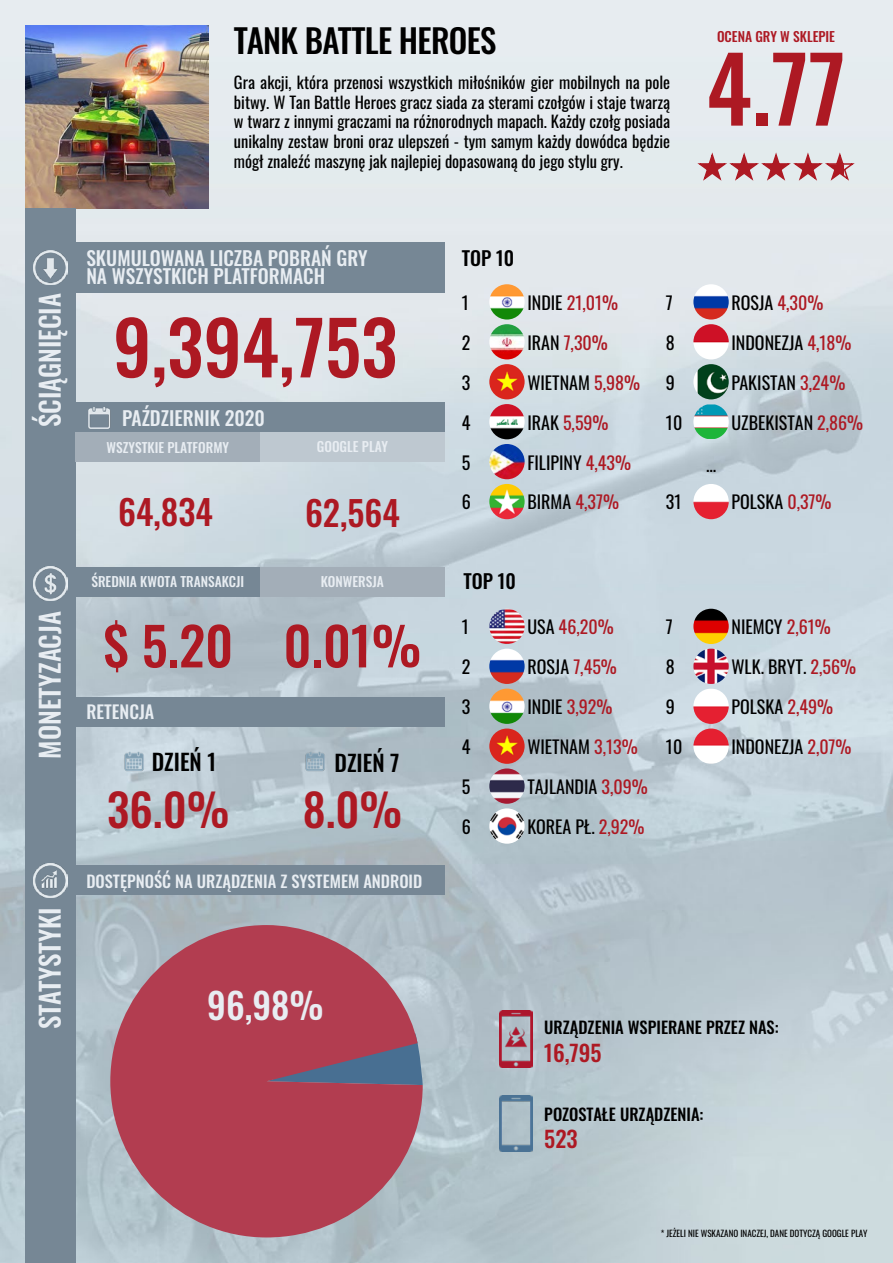
<style>
.page{position:relative;width:893px;height:1263px;background:#fff}
.page>*{position:absolute;margin:0;border:0;box-sizing:border-box;transform-origin:0 0}
.t1{font:500 90px "Oswald";color:#ad1923}
.t2{font:500 73.5px "Oswald";color:#ad1923}
.t3{font:500 52.5px "Oswald";color:#ad1923}
.t4{font:500 45px "Oswald";color:#ad1923}
.t5{font:500 36px "Oswald";color:#e8edf2}
.t6{font:500 34.5px "Oswald";color:#ad1923}
.t7{font:500 33px "Oswald";letter-spacing:-.02em;color:#000}
.t8{font:500 27px "Oswald";color:#e8edf2}
.t9{font:500 22.5px "Oswald";color:#000}
.t10{font:500 22.5px "Oswald";color:#ad1923}
.t11{font:500 19.5px/18.6px "Oswald";color:#e8edf2}
.t12{font:500 19.5px "Oswald";color:#000}
.t13{font:18px "Oswald";color:#000}
.t14{font:18px "Oswald";color:#ad1923}
.t15{font:500 18px "Oswald";color:#e8edf2}
.t16{font:16.5px/19.8px "Oswald";color:#000;text-align:justify}
.t17{font:500 16.5px "Oswald";color:#000}
.t18{font:500 16.5px "Oswald";color:#e8edf2}
.t19{font:500 13.5px "Oswald";color:#e8edf2}
.t20{font:500 13.5px "Oswald";color:#ad1923}
.t21{font:9px "Oswald";color:#000}
.s1{color:#000}
.s2{color:#ad1923}
</style>
<div class="page">
<img style="left:0;top:0;width:893px;height:1263px">
<img style="left:26px;top:26px;width:182px;height:182px">
<div style="left:26px;top:208px;width:50px;height:1055px;background:#768795"></div>
<div style="left:76px;top:242px;width:368px;height:51px;background:#768795"></div>
<div style="left:76px;top:402px;width:369px;height:30px;background:#768795"></div>
<div style="left:76px;top:432px;width:184px;height:30px;background:#a3aeb8"></div>
<div style="left:76px;top:567px;width:184px;height:29px;background:#768795"></div>
<div style="left:76px;top:697px;width:369px;height:29px;background:#768795"></div>
<div style="left:76px;top:866px;width:369px;height:29px;background:#768795"></div>
<div style="left:260px;top:432px;width:185px;height:30px;background:#bec8d0"></div>
<div style="left:260px;top:567px;width:185px;height:29px;background:#a3aeb8"></div>
<img style="left:489px;top:284px;width:36px;height:36px;border-radius:18px">
<img style="left:489px;top:324px;width:36px;height:35px;border-radius:18px">
<img style="left:489px;top:364px;width:36px;height:35px;border-radius:18px">
<img style="left:489px;top:404px;width:36px;height:35px;border-radius:18px">
<img style="left:489px;top:444px;width:36px;height:35px;border-radius:18px">
<img style="left:489px;top:484px;width:36px;height:35px;border-radius:18px">
<img style="left:489px;top:609px;width:36px;height:35px;border-radius:18px">
<img style="left:489px;top:649px;width:36px;height:35px;border-radius:18px">
<img style="left:489px;top:689px;width:36px;height:35px;border-radius:18px">
<img style="left:489px;top:728px;width:36px;height:36px;border-radius:18px">
<img style="left:489px;top:768px;width:36px;height:36px;border-radius:18px">
<img style="left:489px;top:808px;width:36px;height:36px;border-radius:18px">
<img style="left:693px;top:284px;width:36px;height:36px;border-radius:18px">
<img style="left:693px;top:324px;width:36px;height:35px;border-radius:18px">
<img style="left:693px;top:364px;width:36px;height:35px;border-radius:18px">
<img style="left:693px;top:404px;width:36px;height:35px">
<img style="left:693px;top:484px;width:36px;height:35px;border-radius:18px">
<img style="left:693px;top:609px;width:36px;height:35px;border-radius:18px">
<img style="left:693px;top:649px;width:36px;height:35px;border-radius:18px">
<img style="left:693px;top:689px;width:36px;height:35px;border-radius:18px">
<img style="left:693px;top:728px;width:36px;height:36px;border-radius:18px">
<svg style="left:110px;top:925px;width:313px;height:312px;background:#ae5a6b"></svg>
<img style="left:88px;top:407px;width:22px;height:22px">
<img style="left:34px;top:251px;width:34px;height:34px">
<img style="left:120px;top:747px;width:27px;height:27px">
<img style="left:301px;top:747px;width:27px;height:27px">
<img style="left:34px;top:567px;width:34px;height:34px">
<img style="left:34px;top:863px;width:34px;height:34px">
<img style="left:499px;top:1095px;width:33px;height:57px">
<img style="left:499px;top:1011px;width:33px;height:56px">
<svg style="left:695px;top:153px;width:162px;height:30px;background:#d3b0b4"></svg>
<h3 class="t7" style="left:234px;top:23px;width:264px">TANK BATTLE HEROES</h3>
<p class="t16" style="left:234px;top:70px;width:438px">Gra akcji, która przenosi wszystkich miłośników gier mobilnych na pole bitwy. W Tan Battle Heroes gracz siada za sterami czołgów i staje twarzą w twarz z innymi graczami na różnorodnych mapach. Każdy czołg posiada unikalny zestaw broni oraz ulepszeń - tym samym każdy dowódca będzie mógł znaleźć maszynę jak najlepiej dopasowaną do jego stylu gry.</p>
<p class="t20" style="left:717px;top:29px;width:120px">OCENA GRY W SKLEPIE</p>
<h1 class="t1" style="left:706px;top:42px;width:141px">4.77</h1>
<h3 class="t8" style="left:36px;top:427px;width:136px;rotate:-90deg">ŚCIĄGNIĘCIA</h3>
<h3 class="t8" style="left:36px;top:758px;width:149px;rotate:-90deg">MONETYZACJA</h3>
<h3 class="t8" style="left:36px;top:1029px;width:123px;rotate:-90deg">STATYSTYKI</h3>
<p class="t11" style="left:86px;top:250px;width:283px">SKUMULOWANA LICZBA POBRAŃ GRY<br>NA WSZYSTKICH PLATFORMACH</p>
<h2 class="t2" style="left:113px;top:309px;width:286px">9,394,753</h2>
<p class="t11" style="left:122px;top:410px;width:144px">PAŹDZIERNIK 2020</p>
<p class="t19" style="left:107px;top:440px;width:124px">WSZYSTKIE PLATFORMY</p>
<h3 class="t6" style="left:118px;top:494px;width:96px">64,834</h3>
<p class="t19" style="left:91px;top:575px;width:154px">ŚREDNIA KWOTA TRANSAKCJI</p>
<h3 class="t3" style="left:103px;top:618px;width:131px">$ 5.20</h3>
<p class="t15" style="left:86px;top:702px;width:70px">RETENCJA</p>
<p class="t19" style="left:317px;top:440px;width:73px">GOOGLE PLAY</p>
<h3 class="t6" style="left:305px;top:495px;width:96px">62,564</h3>
<p class="t19" style="left:321px;top:575px;width:65px">KONWERSJA</p>
<h3 class="t3" style="left:283px;top:618px;width:139px">0.01%</h3>
<h3 class="t9" style="left:152px;top:750px;width:66px">DZIEŃ 1</h3>
<h3 class="t9" style="left:335px;top:751px;width:66px">DZIEŃ 7</h3>
<h3 class="t4" style="left:107px;top:786px;width:124px">36.0%</h3>
<h3 class="t4" style="left:303px;top:786px;width:101px">8.0%</h3>
<p class="t18" style="left:86px;top:873px;width:337px">DOSTĘPNOŚĆ NA URZĄDZENIA Z SYSTEMEM ANDROID</p>
<h3 class="t5" style="left:207px;top:986px;width:118px">96,98%</h3>
<p class="t12" style="left:462px;top:247px;width:54px">TOP 10</p>
<p class="t13" style="left:462px;top:286px;width:9px">1</p>
<p class="t14" style="left:527px;top:286px;width:92px"><span class="s1">INDIE</span> 21,01%</p>
<p class="t13" style="left:462px;top:326px;width:10px">2</p>
<p class="t14" style="left:527px;top:326px;width:82px"><span class="s1">IRAN</span> 7,30%</p>
<p class="t13" style="left:462px;top:366px;width:10px">3</p>
<p class="t13" style="left:527px;top:366px;width:114px">WIETNAM <span class="s2">5,98%</span></p>
<p class="t13" style="left:462px;top:406px;width:10px">4</p>
<p class="t14" style="left:527px;top:406px;width:83px"><span class="s1">IRAK</span> 5,59%</p>
<p class="t13" style="left:462px;top:446px;width:10px">5</p>
<p class="t13" style="left:527px;top:446px;width:105px">FILIPINY <span class="s2">4,43%</span></p>
<p class="t13" style="left:462px;top:486px;width:11px">6</p>
<p class="t13" style="left:527px;top:486px;width:93px">BIRMA <span class="s2">4,37%</span></p>
<p class="t13" style="left:666px;top:286px;width:8px">7</p>
<p class="t13" style="left:731px;top:286px;width:93px">ROSJA <span class="s2">4,30%</span></p>
<p class="t13" style="left:666px;top:326px;width:10px">8</p>
<p class="t13" style="left:731px;top:326px;width:122px">INDONEZJA <span class="s2">4,18%</span></p>
<p class="t13" style="left:666px;top:366px;width:11px">9</p>
<p class="t13" style="left:731px;top:366px;width:115px">PAKISTAN <span class="s2">3,24%</span></p>
<p class="t13" style="left:666px;top:406px;width:18px">10</p>
<p class="t13" style="left:731px;top:406px;width:133px">UZBEKISTAN <span class="s2">2,86%</span></p>
<p class="t13" style="left:706px;top:449px;width:12px">...</p>
<p class="t13" style="left:666px;top:486px;width:17px">31</p>
<p class="t13" style="left:731px;top:486px;width:102px">POLSKA <span class="s2">0,37%</span></p>
<p class="t12" style="left:463px;top:571px;width:54px">TOP 10</p>
<p class="t13" style="left:462px;top:611px;width:9px">1</p>
<p class="t14" style="left:527px;top:611px;width:88px"><span class="s1">USA</span> 46,20%</p>
<p class="t13" style="left:462px;top:651px;width:10px">2</p>
<p class="t13" style="left:527px;top:651px;width:91px">ROSJA <span class="s2">7,45%</span></p>
<p class="t13" style="left:462px;top:691px;width:10px">3</p>
<p class="t13" style="left:527px;top:691px;width:86px">INDIE <span class="s2">3,92%</span></p>
<p class="t13" style="left:462px;top:731px;width:10px">4</p>
<p class="t13" style="left:527px;top:731px;width:112px">WIETNAM <span class="s2">3,13%</span></p>
<p class="t13" style="left:462px;top:771px;width:10px">5</p>
<p class="t13" style="left:527px;top:771px;width:122px">TAJLANDIA <span class="s2">3,09%</span></p>
<p class="t13" style="left:462px;top:810px;width:11px">6</p>
<p class="t13" style="left:527px;top:810px;width:119px">KOREA PŁ. <span class="s2">2,92%</span></p>
<p class="t13" style="left:666px;top:611px;width:8px">7</p>
<p class="t13" style="left:731px;top:611px;width:101px">NIEMCY <span class="s2">2,61%</span></p>
<p class="t13" style="left:666px;top:651px;width:10px">8</p>
<p class="t13" style="left:731px;top:651px;width:126px">WLK. BRYT. <span class="s2">2,56%</span></p>
<p class="t13" style="left:666px;top:691px;width:11px">9</p>
<p class="t13" style="left:731px;top:691px;width:103px">POLSKA <span class="s2">2,49%</span></p>
<p class="t13" style="left:666px;top:731px;width:18px">10</p>
<p class="t13" style="left:731px;top:731px;width:121px">INDONEZJA <span class="s2">2,07%</span></p>
<p class="t17" style="left:544px;top:1019px;width:236px">URZĄDZENIA WSPIERANE PRZEZ NAS:</p>
<h3 class="t10" style="left:544px;top:1041px;width:59px">16,795</h3>
<p class="t17" style="left:544px;top:1105px;width:161px">POZOSTAŁE URZĄDZENIA:</p>
<h3 class="t10" style="left:544px;top:1127px;width:35px">523</h3>
<p class="t21" style="left:661px;top:1226px;width:208px">* JEŻELI NIE WSKAZANO INACZEJ, DANE DOTYCZĄ GOOGLE PLAY</p>
</div>
